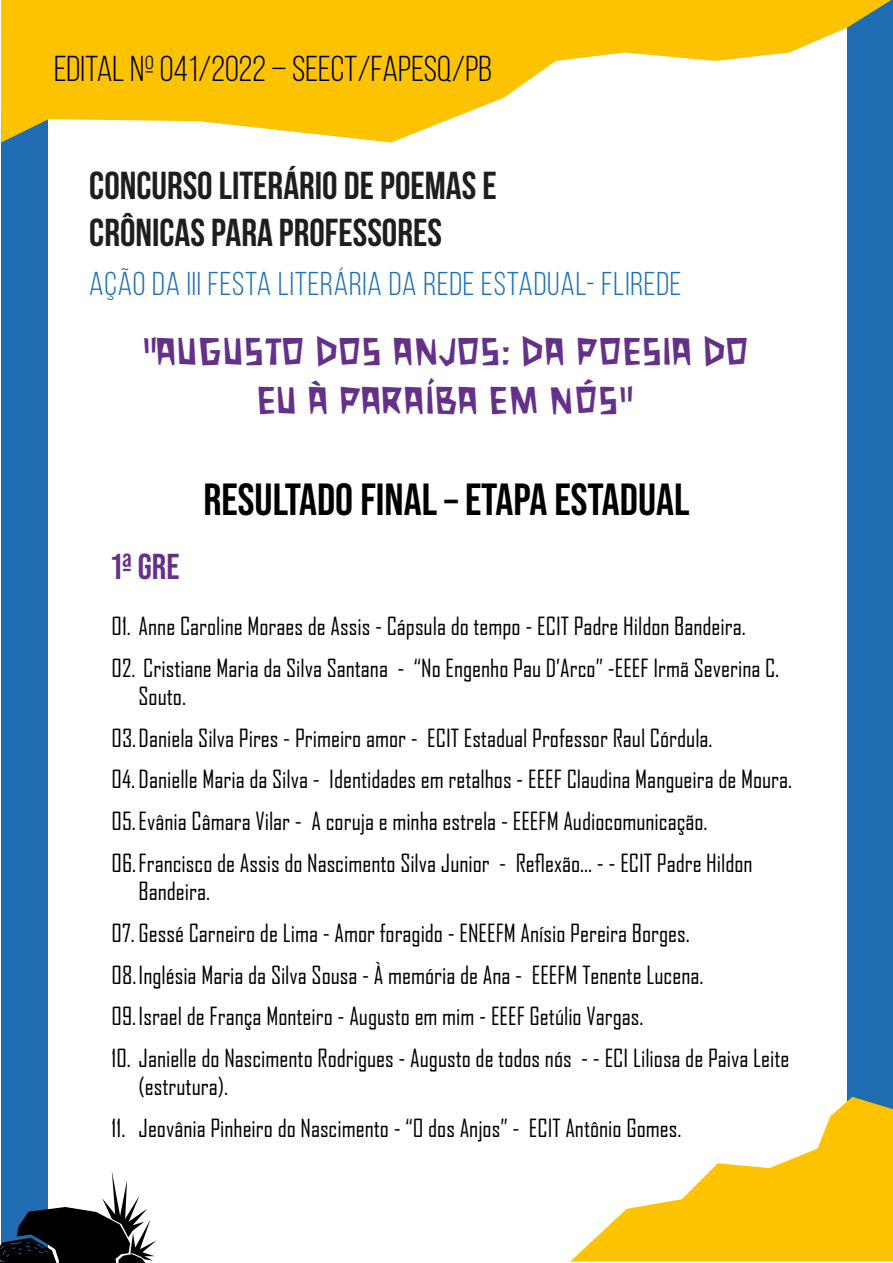
<style>
.page{position:relative;width:893px;height:1263px;background:#fff}
.page>*{position:absolute;margin:0;border:0;box-sizing:border-box;transform-origin:0 0}
.t1{font:700 45px "Bebas Neue Pro";color:#000}
.t2{font:41.1px/49.2px "Xilosa";color:#653089;text-align:center}
.t3{font:700 39px/46.8px "Bebas Neue";color:#1c1f1c}
.t4{font:36px "Bebas Neue";color:#000}
.t5{font:700 36px "Bebas Neue Pro";color:#653089}
.t6{font:33px "Bebas Neue";letter-spacing:.025em;color:#1c70b5}
.t7{font:24px/41.5px "Agency FB";color:#000}
</style>
<div class="page">
<div style="left:1px;top:111px;width:47px;height:1150px;background:#206cb3"></div>
<div style="left:847px;top:0;width:46px;height:1234px;background:#206cb3"></div>
<svg style="left:1px;top:0;width:890px;height:142px;fill:#fdc300"></svg>
<svg style="left:571px;top:1097px;width:322px;height:164px;fill:#fdc300"></svg>
<svg style="left:0;top:1171px;width:157px;height:92px"></svg>
<h3 class="t4" style="left:54px;top:49px;width:440px">EDITAL Nº 041/2022 – SEECT/FAPESQ/PB</h3>
<h3 class="t3" style="left:89px;top:162px;width:409px">CONCURSO LITERÁRIO DE POEMAS E<br>CRÔNICAS PARA PROFESSORES</h3>
<h3 class="t6" style="left:89px;top:266px;width:594px">AÇÃO DA III FESTA LITERÁRIA DA REDE ESTADUAL- FLIREDE</h3>
<h2 class="t2" style="left:142px;top:327px;width:608px">“AUGUSTO DOS ANJOS: DA POESIA DO<br>EU À PARAÍBA EM NÓS“</h2>
<h1 class="t1" style="left:203px;top:473px;width:487px">RESULTADO FINAL – ETAPA ESTADUAL</h1>
<h3 class="t5" style="left:112px;top:546px;width:69px">1ª GRE</h3>
<p class="t7" style="left:112px;top:605px;width:636px">01. Anne Caroline Moraes de Assis - Cápsula do tempo - ECIT Padre Hildon Bandeira.</p>
<p class="t7" style="left:139px;top:653px;width:642px;line-height:28.8px;text-indent:-27px">02. Cristiane Maria da Silva Santana - “No Engenho Pau D’Arco” -EEEF Irmã Severina C.<br>Souto.</p>
<p class="t7" style="left:112px;top:717px;width:602px">03.Daniela Silva Pires - Primeiro amor - ECIT Estadual Professor Raul Córdula.</p>
<p class="t7" style="left:112px;top:758px;width:682px">04. Danielle Maria da Silva - Identidades em retalhos - EEEF Claudina Mangueira de Moura.<br>05.Evânia Câmara Vilar - A coruja e minha estrela - EEEFM Audiocomunicação.<br>06.Francisco de Assis do Nascimento Silva Junior - Reflexão... - - ECIT Padre Hildon</p>
<p class="t7" style="left:139px;top:870px;width:73px">Bandeira.</p>
<p class="t7" style="left:112px;top:912px;width:593px">07. Gessé Carneiro de Lima - Amor foragido - ENEEFM Anísio Pereira Borges.<br>08.Inglésia Maria da Silva Sousa - À memória de Ana - EEEFM Tenente Lucena.<br>09.Israel de França Monteiro - Augusto em mim - EEEF Getúlio Vargas.</p>
<p class="t7" style="left:139px;top:1043px;width:652px;line-height:28.8px;text-indent:-27px">10. Janielle do Nascimento Rodrigues - Augusto de todos nós - - ECI Liliosa de Paiva Leite (estrutura).</p>
<p class="t7" style="left:112px;top:1107px;width:571px">11. Jeovânia Pinheiro do Nascimento - “O dos Anjos” - ECIT Antônio Gomes.</p>
</div>
